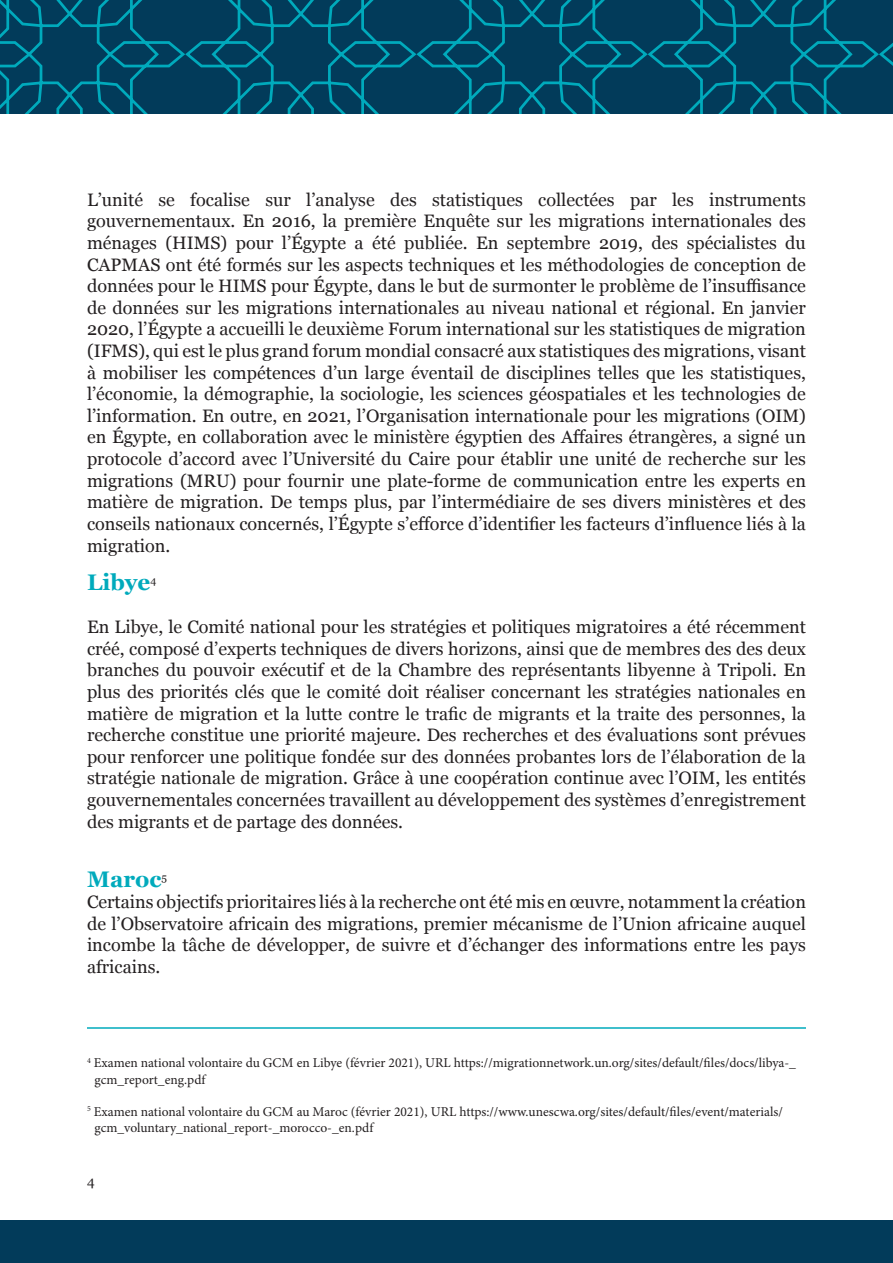
<style>
.page{position:relative;width:893px;height:1263px;background:#fff}
.page>*{position:absolute;margin:0;border:0;box-sizing:border-box;transform-origin:0 0}
.t1{font:700 22.5px "Georgia";color:#00aabc}
.t2{font:18px/21.6px "Georgia";color:#231f20;text-align:justify}
.t3{font:13.5px/16.2px "Minion Pro";color:#231f20}
.t4{font:13.5px "Georgia";color:#231f20}
</style>
<div class="page">
<div style="left:0;top:1220px;width:893px;height:43px;background:#023b5a"></div>
<svg style="left:0;top:0;width:893px;height:114px;background:#014966"></svg>
<hr style="left:87px;top:1027px;width:719px;height:2px;background:#00aabc">
<p class="t2" style="left:87px;top:188px;width:720px">L’unité se focalise sur l’analyse des statistiques collectées par les instruments gouvernementaux. En 2016, la première Enquête sur les migrations internationales des ménages (HIMS) pour l’Égypte a été publiée. En septembre 2019, des spécialistes du CAPMAS ont été formés sur les aspects techniques et les méthodologies de conception de données pour le HIMS pour Égypte, dans le but de surmonter le problème de l’insuffisance de données sur les migrations internationales au niveau national et régional. En janvier 2020, l’Égypte a accueilli le deuxième Forum international sur les statistiques de migration (IFMS), qui est le plus grand forum mondial consacré aux statistiques des migrations, visant à mobiliser les compétences d’un large éventail de disciplines telles que les statistiques, l’économie, la démographie, la sociologie, les sciences géospatiales et les technologies de l’information. En outre, en 2021, l’Organisation internationale pour les migrations (OIM) en Égypte, en collaboration avec le ministère égyptien des Affaires étrangères, a signé un protocole d’accord avec l’Université du Caire pour établir une unité de recherche sur les migrations (MRU) pour fournir une plate-forme de communication entre les experts en matière de migration. De temps plus, par l’intermédiaire de ses divers ministères et des conseils nationaux concernés, l’Égypte s’efforce d’identifier les facteurs d’influence liés à la migration.</p>
<p class="t1" style="left:87px;top:565px;width:71px">Libye<sup>4</sup></p>
<p class="t2" style="left:87px;top:615px;width:720px">En Libye, le Comité national pour les stratégies et politiques migratoires a été récemment créé, composé d’experts techniques de divers horizons, ainsi que de membres des des deux branches du pouvoir exécutif et de la Chambre des représentants libyenne à Tripoli. En plus des priorités clés que le comité doit réaliser concernant les stratégies nationales en matière de migration et la lutte contre le trafic de migrants et la traite des personnes, la recherche constitue une priorité majeure. Des recherches et des évaluations sont prévues pour renforcer une politique fondée sur des données probantes lors de l’élaboration de la stratégie nationale de migration. Grâce à une coopération continue avec l’OIM, les entités gouvernementales concernées travaillent au développement des systèmes d’enregistrement des migrants et de partage des données.</p>
<p class="t1" style="left:87px;top:862px;width:81px">Maroc<sup>5</sup></p>
<p class="t2" style="left:87px;top:890px;width:720px">Certains objectifs prioritaires liés à la recherche ont été mis en œuvre, notamment la création de l’Observatoire africain des migrations, premier mécanisme de l’Union africaine auquel incombe la tâche de développer, de suivre et d’échanger des informations entre les pays africains.</p>
<p class="t3" style="left:95px;top:1055px;width:703px;text-indent:-8px"><sup>4</sup> Examen national volontaire du GCM en Libye (février 2021), URL https://migrationnetwork.un.org/sites/default/files/docs/libya-_ gcm_report_eng.pdf</p>
<p class="t3" style="left:95px;top:1103px;width:690px;text-indent:-8px"><sup>5</sup> Examen national volontaire du GCM au Maroc (février 2021), URL https://www.unescwa.org/sites/default/files/event/materials/ gcm_voluntary_national_report-_morocco-_en.pdf</p>
<p class="t4" style="left:87px;top:1172px;width:9px">4</p>
</div>
